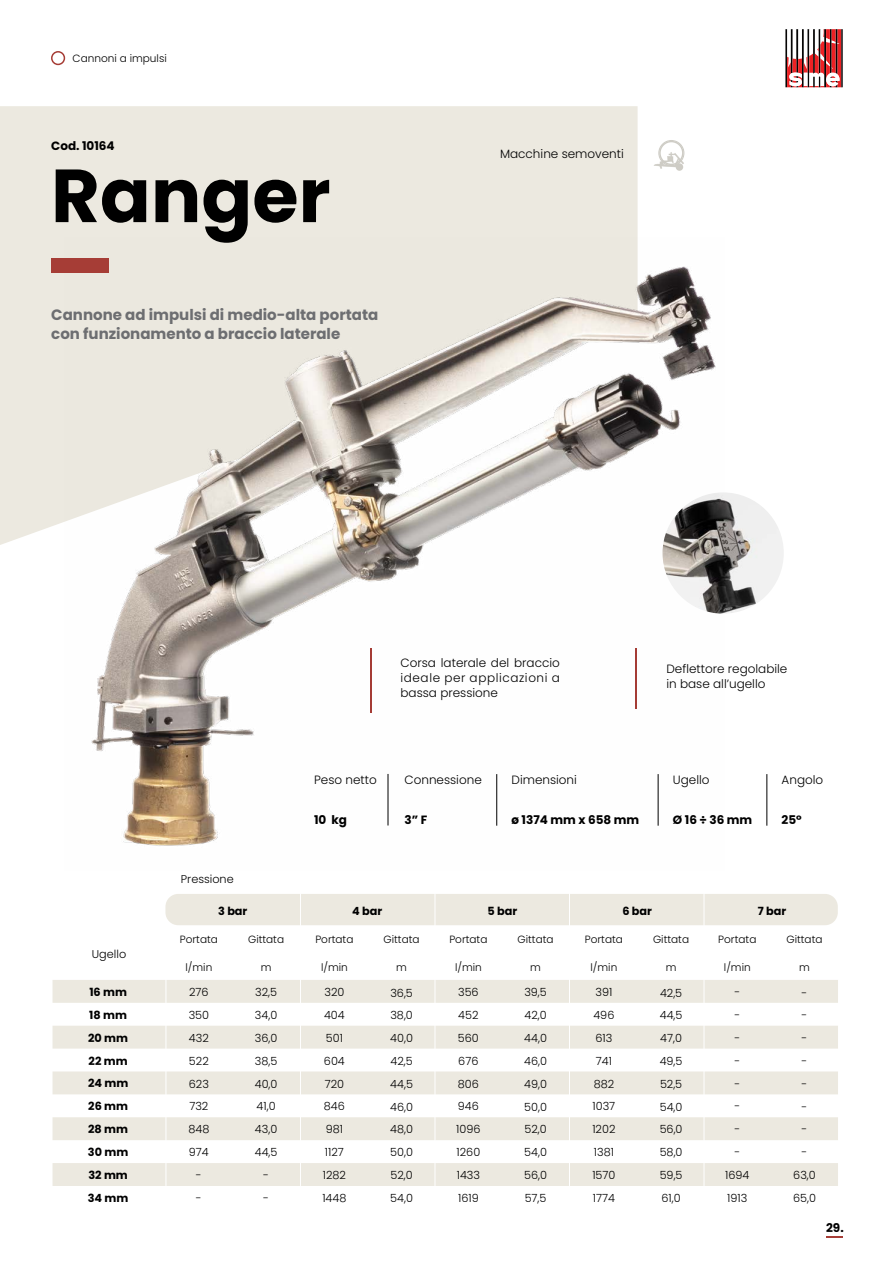
<style>
.page{position:relative;width:893px;height:1263px;background:#fff}
.page>*{position:absolute;margin:0;border:0;box-sizing:border-box;transform-origin:0 0}
.t1{font:700 75px "Poppins";color:#000}
.t2{font:700 15px/19.5px "Poppins";color:#6d6e71}
.t3{font:300 12px/15px "Poppins";color:#000}
.t4{font:700 12px "Poppins";color:#000}
.t5{font:300 11.25px/22.8px "Poppins";color:#000;text-align:center}
.t6{font:700 11.25px/22.8px "Poppins";color:#000}
.t7{font:300 10.5px "Poppins";color:#000}
</style>
<div class="page">
<svg style="left:827px;top:1236px;width:16px;height:2px"></svg>
<div style="left:0;top:106px;width:638px;height:439px;background:#ece9e0"></div>
<img style="left:65px;top:238px;width:651px;height:608px">
<hr style="left:388px;top:774px;width:1px;height:51px;background:#000">
<hr style="left:496px;top:774px;width:1px;height:52px;background:#000">
<hr style="left:658px;top:774px;width:1px;height:52px;background:#000">
<hr style="left:767px;top:774px;width:1px;height:52px;background:#000">
<div style="left:51px;top:259px;width:58px;height:14px;background:#a63d36"></div>
<svg style="left:785px;top:29px;width:58px;height:58px"></svg>
<div style="left:51px;top:51px;width:14px;height:14px;border:2px solid #a63d36;border-radius:50%"></div>
<div style="left:676px;top:163px;width:7px;height:8px;background:#ceccc5;border-radius:50%"></div>
<svg style="left:654px;top:140px;width:30px;height:29px"></svg>
<img style="left:662px;top:492px;width:122px;height:122px;border-radius:61px">
<div style="left:165px;top:894px;width:673px;height:31px;background:#ece9e0;border-radius:13px"></div>
<svg style="left:53px;top:980px;width:785px;height:206px;fill:#ece9e0"></svg>
<hr style="left:165px;top:979px;width:1px;height:30px;background:#fff">
<svg style="left:165px;top:1009px;width:1px;height:29px"></svg>
<hr style="left:165px;top:1038px;width:1px;height:30px;background:#fff">
<svg style="left:165px;top:1068px;width:1px;height:29px"></svg>
<hr style="left:165px;top:1097px;width:1px;height:30px;background:#fff">
<svg style="left:165px;top:1127px;width:1px;height:29px"></svg>
<hr style="left:165px;top:1156px;width:1px;height:30px;background:#fff">
<svg style="left:300px;top:894px;width:1px;height:26px"></svg>
<hr style="left:300px;top:920px;width:1px;height:30px;background:#fff">
<hr style="left:300px;top:979px;width:1px;height:30px;background:#fff">
<svg style="left:300px;top:1009px;width:1px;height:29px"></svg>
<hr style="left:300px;top:1038px;width:1px;height:30px;background:#fff">
<svg style="left:300px;top:1068px;width:1px;height:29px"></svg>
<hr style="left:300px;top:1097px;width:1px;height:30px;background:#fff">
<svg style="left:300px;top:1127px;width:1px;height:29px"></svg>
<hr style="left:300px;top:1156px;width:1px;height:30px;background:#fff">
<svg style="left:434px;top:894px;width:1px;height:26px"></svg>
<hr style="left:434px;top:920px;width:1px;height:30px;background:#fff">
<hr style="left:434px;top:979px;width:1px;height:30px;background:#fff">
<svg style="left:434px;top:1009px;width:1px;height:29px"></svg>
<hr style="left:434px;top:1038px;width:1px;height:30px;background:#fff">
<svg style="left:434px;top:1068px;width:1px;height:29px"></svg>
<hr style="left:434px;top:1097px;width:1px;height:30px;background:#fff">
<svg style="left:434px;top:1127px;width:1px;height:29px"></svg>
<hr style="left:434px;top:1156px;width:1px;height:30px;background:#fff">
<svg style="left:569px;top:894px;width:1px;height:26px"></svg>
<hr style="left:569px;top:920px;width:1px;height:30px;background:#fff">
<hr style="left:569px;top:979px;width:1px;height:30px;background:#fff">
<svg style="left:569px;top:1009px;width:1px;height:29px"></svg>
<hr style="left:569px;top:1038px;width:1px;height:30px;background:#fff">
<svg style="left:569px;top:1068px;width:1px;height:29px"></svg>
<hr style="left:569px;top:1097px;width:1px;height:30px;background:#fff">
<svg style="left:569px;top:1127px;width:1px;height:29px"></svg>
<hr style="left:569px;top:1156px;width:1px;height:30px;background:#fff">
<svg style="left:703px;top:894px;width:1px;height:26px"></svg>
<hr style="left:703px;top:920px;width:1px;height:30px;background:#fff">
<hr style="left:703px;top:979px;width:1px;height:30px;background:#fff">
<svg style="left:703px;top:1009px;width:1px;height:29px"></svg>
<hr style="left:703px;top:1038px;width:1px;height:30px;background:#fff">
<svg style="left:703px;top:1068px;width:1px;height:29px"></svg>
<hr style="left:703px;top:1097px;width:1px;height:30px;background:#fff">
<svg style="left:703px;top:1127px;width:1px;height:29px"></svg>
<hr style="left:703px;top:1156px;width:1px;height:30px;background:#fff">
<p class="t7" style="left:73px;top:51px;width:96px">Cannoni a impulsi</p>
<p class="t4" style="left:51px;top:137px;width:65px">Cod. 10164</p>
<h1 class="t1" style="left:51px;top:143px;width:281px">Ranger</h1>
<h2 class="t2" style="left:51px;top:305px;width:329px">Cannone ad impulsi di medio-alta portata con funzionamento a braccio laterale</h2>
<p class="t3" style="left:500px;top:146px;width:125px">Macchine semoventi</p>
<p class="t5" style="left:181px;top:868px;width:54px">Pressione</p>
<p class="t3" style="left:400px;top:655px;width:161px;text-align:justify">Corsa laterale del braccio ideale per applicazioni a bassa pressione</p>
<p class="t3" style="left:666px;top:661px;width:122px">Deflettore regolabile in base all’ugello</p>
<p class="t3" style="left:314px;top:772px;width:64px">Peso netto</p>
<p class="t4" style="left:314px;top:812px;width:34px">10 kg</p>
<p class="t3" style="left:404px;top:772px;width:79px">Connessione</p>
<p class="t4" style="left:404px;top:812px;width:24px">3” F</p>
<p class="t3" style="left:511px;top:772px;width:67px">Dimensioni</p>
<p class="t4" style="left:511px;top:812px;width:129px">ø 1374 mm x 658 mm</p>
<p class="t3" style="left:673px;top:772px;width:38px">Ugello</p>
<p class="t4" style="left:673px;top:812px;width:81px">Ø 16 ÷ 36 mm</p>
<p class="t3" style="left:782px;top:772px;width:43px">Angolo</p>
<p class="t4" style="left:782px;top:812px;width:22px">25°</p>
<p class="t5" style="left:92px;top:943px;width:36px">Ugello</p>
<p class="t6" style="left:218px;top:900px;width:31px">3 bar</p>
<p class="t6" style="left:352px;top:900px;width:32px">4 bar</p>
<p class="t6" style="left:488px;top:900px;width:31px">5 bar</p>
<p class="t6" style="left:622px;top:900px;width:31px">6 bar</p>
<p class="t6" style="left:758px;top:900px;width:30px">7 bar</p>
<p class="t7" style="left:180px;top:932px;width:40px">Portata</p>
<p class="t7" style="left:185px;top:960px;width:28px">l/min</p>
<p class="t7" style="left:248px;top:932px;width:38px">Gittata</p>
<p class="t7" style="left:261px;top:960px;width:12px">m</p>
<p class="t7" style="left:315px;top:932px;width:40px">Portata</p>
<p class="t7" style="left:321px;top:960px;width:28px">l/min</p>
<p class="t7" style="left:384px;top:932px;width:38px">Gittata</p>
<p class="t7" style="left:396px;top:960px;width:12px">m</p>
<p class="t7" style="left:449px;top:932px;width:40px">Portata</p>
<p class="t7" style="left:455px;top:960px;width:28px">l/min</p>
<p class="t7" style="left:518px;top:932px;width:38px">Gittata</p>
<p class="t7" style="left:530px;top:960px;width:12px">m</p>
<p class="t7" style="left:585px;top:932px;width:40px">Portata</p>
<p class="t7" style="left:590px;top:960px;width:28px">l/min</p>
<p class="t7" style="left:653px;top:932px;width:38px">Gittata</p>
<p class="t7" style="left:666px;top:960px;width:12px">m</p>
<p class="t7" style="left:718px;top:932px;width:40px">Portata</p>
<p class="t7" style="left:724px;top:960px;width:28px">l/min</p>
<p class="t7" style="left:786px;top:932px;width:38px">Gittata</p>
<p class="t7" style="left:799px;top:960px;width:12px">m</p>
<p class="t6" style="left:88px;top:981px;width:42px">16 mm<br>18 mm<br>20 mm<br>22 mm<br>24 mm<br>26 mm<br>28 mm<br>30 mm<br>32 mm<br>34 mm</p>
<p class="t5" style="left:188px;top:981px;width:22px">276<br>350<br>432<br>522<br>623<br>732<br>848<br>974 -<br>-</p>
<p class="t5" style="left:456px;top:981px;width:26px;text-align:left">356<br>452<br>560<br>676<br>806<br>946<br>1096<br>1260<br>1433<br>1619</p>
<p class="t5" style="left:725px;top:981px;width:26px">-<br>-<br>-<br>-<br>-<br>-<br>-<br>-<br>1694<br>1913</p>
<p class="t5" style="left:322px;top:981px;width:26px">320<br>404<br>501<br>604<br>720<br>846<br>981<br>1127<br>1282<br>1448</p>
<p class="t5" style="left:592px;top:981px;width:25px">391<br>496<br>613<br>741<br>882<br>1037<br>1202<br>1381<br>1570<br>1774</p>
<p class="t5" style="left:255px;top:981px;width:24px">32,5<br>34,0<br>36,0<br>38,5<br>40,0<br>41,0<br>43,0<br>44,5 -<br>-</p>
<p class="t5" style="left:524px;top:981px;width:24px;text-align:justify">39,5<br>42,0<br>44,0<br>46,0<br>49,0<br>50,0<br>52,0<br>54,0<br>56,0<br>57,5</p>
<p class="t5" style="left:793px;top:981px;width:24px">-<br>-<br>-<br>-<br>-<br>-<br>-<br>-<br>63,0<br>65,0</p>
<p class="t5" style="left:390px;top:981px;width:24px;text-align:justify">36,5<br>38,0<br>40,0<br>42,5<br>44,5<br>46,0<br>48,0<br>50,0<br>52,0<br>54,0</p>
<p class="t5" style="left:660px;top:981px;width:24px;text-align:justify">42,5<br>44,5<br>47,0<br>49,5<br>52,5<br>54,0<br>56,0<br>58,0<br>59,5<br>61,0</p>
<p class="t4" style="left:826px;top:1219px;width:19px">29.</p>
</div>
